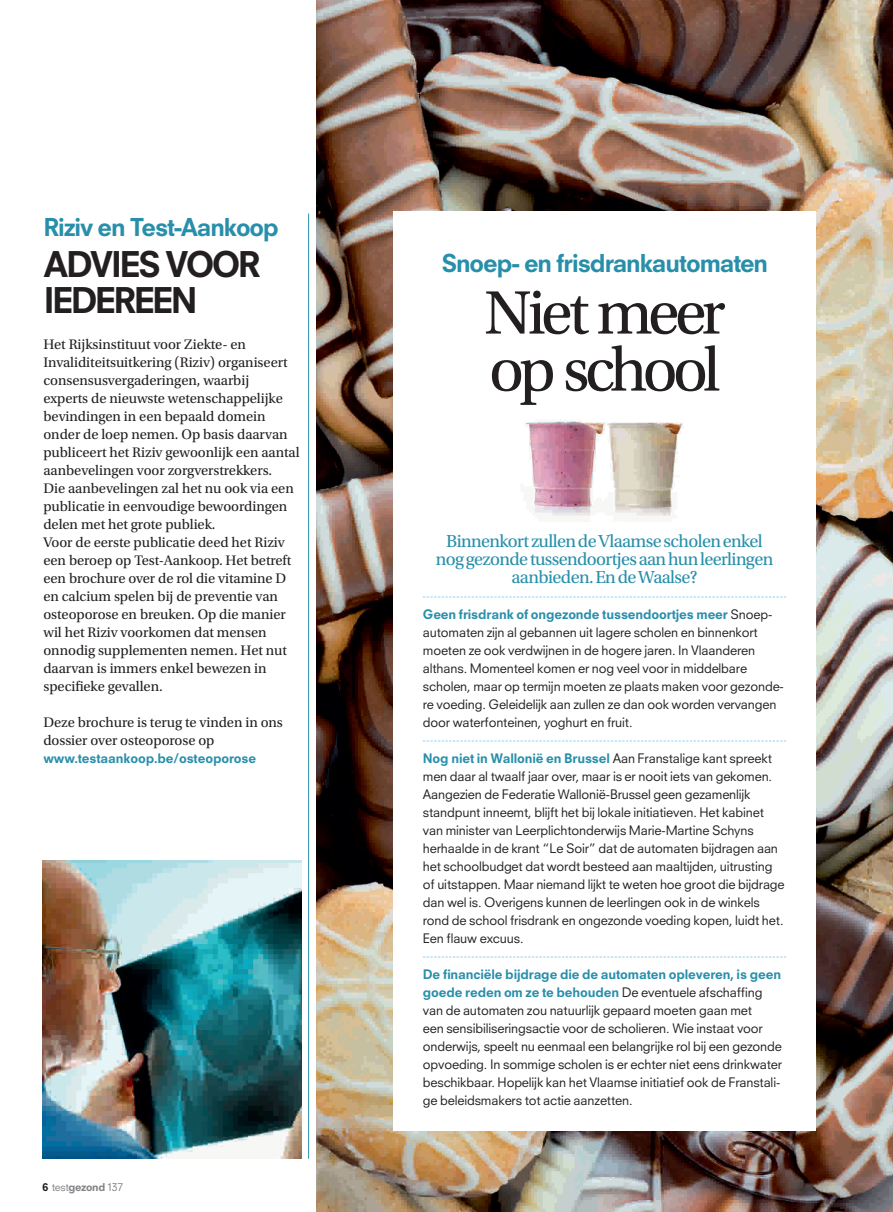
<style>
.page{position:relative;width:893px;height:1212px;background:#fff}
.page>*{position:absolute;margin:0;border:0;box-sizing:border-box;transform-origin:0 0}
.t1{font:64.5px/57px "Utopia Std";letter-spacing:-.075em;color:#231f20}
.t2{font:800 34.5px/36px "Neuzeit SLT Std";letter-spacing:-.075em;color:#231f20}
.t3{font:800 24px "Neuzeit SLT Std";letter-spacing:-.05em;color:#288faa}
.t4{font:18.3px/18px "Utopia Std";letter-spacing:-.035em;color:#288faa;text-align:center}
.t5{font:14.55px/18px "Utopia Std";letter-spacing:-.005em;color:#231f20}
.t6{font:12.75px/18px "Neuzeit SLT Std";letter-spacing:-.01em;color:#231f20}
.t7{font:800 12.75px "Neuzeit SLT Std";letter-spacing:-.01em;color:#288faa}
.t8{font:10.5px "Neuzeit SLT Std";letter-spacing:-.025em;color:#808285}
.s1{font-weight:800;color:#231f20}
.s2{font-weight:800}
.s3{font-weight:800;color:#288faa}
</style>
<div class="page">
<img style="left:316px;top:0;width:577px;height:1212px">
<hr style="left:308px;top:214px;width:1px;height:945px;background:#288faa">
<div style="left:393px;top:211px;width:423px;height:919px;background:#fff"></div>
<svg style="left:423px;top:597px;width:363px;height:1px"></svg>
<svg style="left:423px;top:741px;width:363px;height:1px"></svg>
<svg style="left:423px;top:957px;width:363px;height:1px"></svg>
<img style="left:526px;top:419px;width:158px;height:97px">
<img style="left:43px;top:860px;width:258px;height:299px">
<h3 class="t3" style="left:43px;top:212px;width:237px">Riziv en Test-Aankoop</h3>
<h2 class="t2" style="left:43px;top:246px;width:219px">ADVIES VOOR<br>IEDEREEN</h2>
<p class="t5" style="left:43px;top:335px;width:258px">Het Rijksinstituut voor Ziekte- en Invaliditeitsuitkering (Riziv) organiseert consensusvergaderingen, waarbij<br>experts de nieuwste wetenschappelijke bevindingen in een bepaald domein onder de loep nemen. Op basis daarvan publiceert het Riziv gewoonlijk een aantal aanbevelingen voor zorgverstrekkers.<br>Die aanbevelingen zal het nu ook via een publicatie in eenvoudige bewoordingen delen met het grote publiek.<br>Voor de eerste publicatie deed het Riziv een beroep op Test-Aankoop. Het betreft een brochure over de rol die vitamine D en calcium spelen bij de preventie van osteoporose en breuken. Op die manier wil het Riziv voorkomen dat mensen onnodig supplementen nemen. Het nut daarvan is immers enkel bewezen in specifieke gevallen.</p>
<p class="t5" style="left:43px;top:713px;width:241px">Deze brochure is terug te vinden in ons dossier over osteoporose op</p>
<p class="t7" style="left:43px;top:750px;width:214px">www.testaankoop.be/osteoporose</p>
<p class="t8" style="left:43px;top:1180px;width:82px"><span class="s1">6</span> test<span class="s2">gezond</span> 137</p>
<h3 class="t3" style="left:441px;top:248px;width:328px">Snoep- en frisdrankautomaten</h3>
<h1 class="t1" style="left:484px;top:285px;width:243px">Niet meer op school</h1>
<h3 class="t4" style="left:436px;top:532px;width:339px">Binnenkort zullen de Vlaamse scholen enkel nog gezonde tussendoortjes aan hun leerlingen aanbieden. En de Waalse?</h3>
<p class="t6" style="left:423px;top:605px;width:362px"><span class="s3">Geen frisdrank of ongezonde tussendoortjes meer</span> Snoep&shy;automaten zijn al gebannen uit lagere scholen en binnenkort moeten ze ook verdwijnen in de hogere jaren. In Vlaanderen althans. Momenteel komen er nog veel voor in middelbare scholen, maar op termijn moeten ze plaats maken voor gezonde&shy;re voeding. Geleidelijk aan zullen ze dan ook worden vervangen door waterfonteinen, yoghurt en fruit.</p>
<p class="t6" style="left:423px;top:749px;width:363px"><span class="s3">Nog niet in Wallonië en Brussel</span> Aan Franstalige kant spreekt men daar al twaalf jaar over, maar is er nooit iets van gekomen.<br>Aangezien de Federatie Wallonië-Brussel geen gezamenlijk standpunt inneemt, blijft het bij lokale initiatieven. Het kabinet van minister van Leerplichtonderwijs Marie-Martine Schyns herhaalde in de krant “Le Soir” dat de automaten bijdragen aan het schoolbudget dat wordt besteed aan maaltijden, uitrusting of uitstappen. Maar niemand lijkt te weten hoe groot die bijdrage dan wel is. Overigens kunnen de leerlingen ook in de winkels rond de school frisdrank en ongezonde voeding kopen, luidt het.<br>Een flauw excuus.</p>
<p class="t6" style="left:423px;top:965px;width:361px"><span class="s3">De financiële bijdrage die de automaten opleveren, is geen goede reden om ze te behouden</span> De eventuele afschaffing van de automaten zou natuurlijk gepaard moeten gaan met<br>een sensibiliseringsactie voor de scholieren. Wie instaat voor onderwijs, speelt nu eenmaal een belangrijke rol bij een gezonde opvoeding. In sommige scholen is er echter niet eens drinkwater beschikbaar. Hopelijk kan het Vlaamse initiatief ook de Franstali&shy;ge beleidsmakers tot actie aanzetten.</p>
</div>
